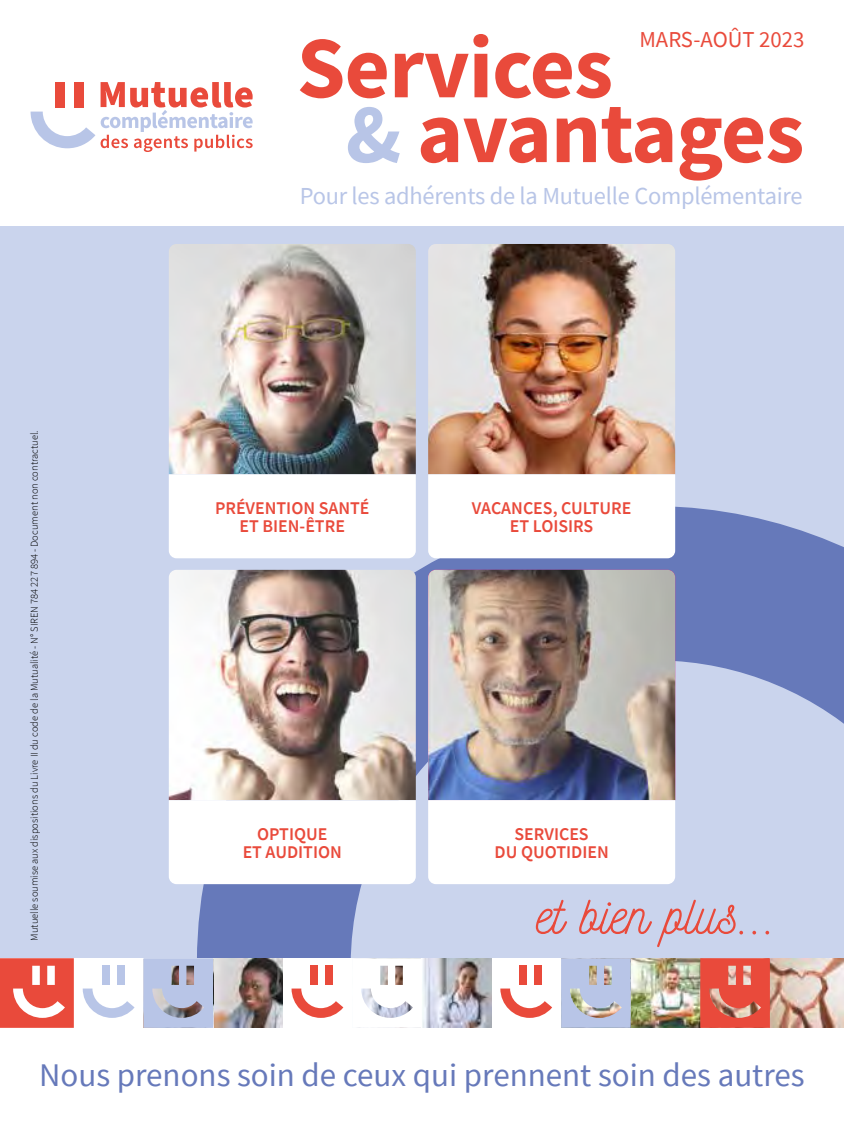
<style>
.page{position:relative;width:844px;height:1132px;background:#fff}
.page>*{position:absolute;margin:0;border:0;box-sizing:border-box;transform-origin:0 0}
.t1{font:700 87.67px/64.8px "Source Sans Pro";letter-spacing:-.01em;color:#e94a3b}
.t2{font:53.55px "Nickainley";color:#e94a3b}
.t3{font:33.07px "Source Sans Pro";color:#6679ba}
.t4{font:24.5px "Source Sans Pro";letter-spacing:-.01em;color:#b8c5e7}
.t5{font:22.75px "Source Sans Pro";color:#e94a3b}
.t6{font:600 17.85px/17.8px "Source Sans Pro";color:#e94a3b;text-align:center}
.t7{font:300 10.5px "Source Sans Pro";color:#000}
.s1{font-size:83.12px;color:#b8c5e7}
</style>
<div class="page">
<div style="left:0;top:226px;width:843px;height:905px;background:#cad4ed"></div>
<svg style="left:197px;top:447px;width:646px;height:510px"></svg>
<svg style="left:30px;top:82px;width:223px;height:70px"></svg>
<div style="left:0;top:957px;width:843px;height:174px;background:#fff"></div>
<img style="left:630px;top:957px;width:213px;height:70px">
<img style="left:422px;top:957px;width:69px;height:70px">
<img style="left:213px;top:957px;width:69px;height:70px">
<div style="left:102px;top:965px;width:7px;height:19px;background:#b8c5e7"></div>
<div style="left:117px;top:965px;width:7px;height:19px;background:#b8c5e7"></div>
<svg style="left:83px;top:988px;width:51px;height:29px"></svg>
<div style="left:310px;top:965px;width:8px;height:19px;background:#e94a3b"></div>
<div style="left:325px;top:965px;width:8px;height:19px;background:#e94a3b"></div>
<svg style="left:291px;top:988px;width:52px;height:29px"></svg>
<div style="left:519px;top:965px;width:8px;height:19px;background:#e94a3b"></div>
<div style="left:534px;top:965px;width:8px;height:19px;background:#e94a3b"></div>
<svg style="left:500px;top:988px;width:52px;height:29px"></svg>
<img style="left:169px;top:244px;width:246px;height:230px">
<img style="left:428px;top:244px;width:247px;height:230px">
<img style="left:169px;top:569px;width:246px;height:230px">
<img style="left:428px;top:569px;width:247px;height:230px">
<div style="left:169px;top:474px;width:246px;height:84px;background:#fff"></div>
<div style="left:428px;top:474px;width:247px;height:84px;background:#fff"></div>
<div style="left:169px;top:799px;width:246px;height:84px;background:#fff"></div>
<div style="left:428px;top:799px;width:247px;height:84px;background:#fff"></div>
<svg style="left:0;top:957px;width:74px;height:70px;background:#ec6b5f"></svg>
<svg style="left:143px;top:957px;width:70px;height:70px;background:#b0b8d3"></svg>
<svg style="left:352px;top:957px;width:70px;height:61px"></svg>
<img style="left:561px;top:957px;width:69px;height:70px">
<svg style="left:700px;top:957px;width:69px;height:70px;background:#e25d4e"></svg>
<h3 class="t5" style="left:639px;top:25px;width:166px">MARS-AOÛT 2023</h3>
<h1 class="t1" style="left:346px;top:34px;width:460px;text-indent:-49px">Services<br><span class="s1">&amp;</span> avantages</h1>
<p class="t7" style="left:28px;top:940px;width:511px;rotate:-90deg">Mutuelle soumise aux dispositions du Livre II du code de la Mutualité - N° SIREN 784 227 894 - Document non contractuel.</p>
<h3 class="t4" style="left:299px;top:180px;width:504px">Pour les adhérents de la Mutuelle Complémentaire</h3>
<h3 class="t6" style="left:215px;top:499px;width:156px">PRÉVENTION SANTÉ<br>ET BIEN-ÊTRE</h3>
<h3 class="t6" style="left:472px;top:499px;width:161px">VACANCES, CULTURE<br>ET LOISIRS</h3>
<h3 class="t6" style="left:242px;top:824px;width:101px">OPTIQUE<br>ET AUDITION</h3>
<h3 class="t6" style="left:494px;top:824px;width:116px">SERVICES<br>DU QUOTIDIEN</h3>
<h2 class="t2" style="left:535px;top:880px;width:243px">et bien plus...</h2>
<h3 class="t3" style="left:39px;top:1053px;width:767px">Nous prenons soin de ceux qui prennent soin des autres</h3>
</div>
